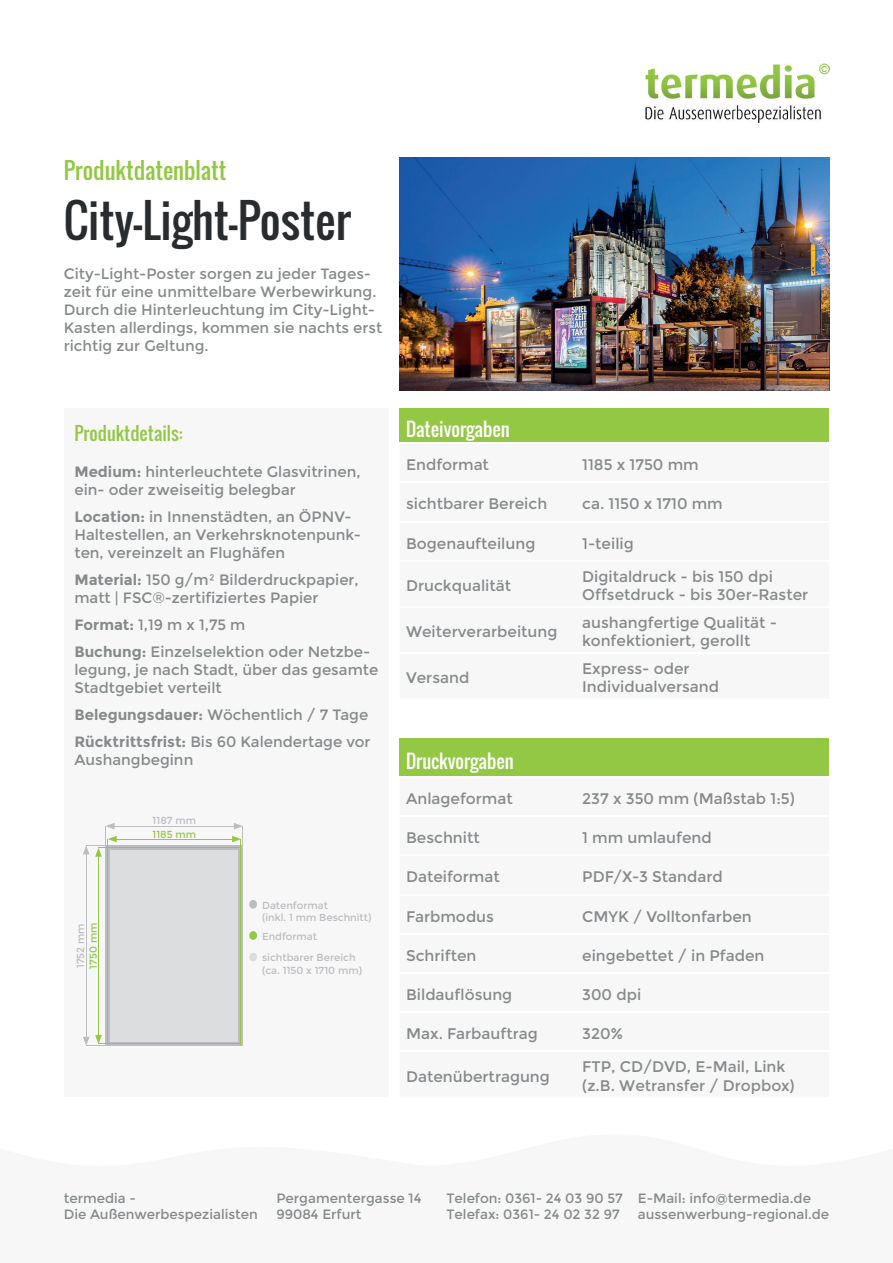
<style>
.page{position:relative;width:893px;height:1263px;background:#fff}
.page>*{position:absolute;margin:0;border:0;box-sizing:border-box;transform-origin:0 0}
.t1{font:45px "Oswald";color:#292c2f}
.t2{font:22.5px "Oswald";color:#93c844}
.t3{font:18.45px "Oswald";color:#fff}
.t4{font:18px "Oswald";color:#93c844}
.t5{font:15.3px/18.5px "Montserrat";color:#868a8b}
.t6{font:15px/18px "Montserrat";color:#868a8b}
.t7{font:13.5px/16.2px "Montserrat";color:#868a8b}
.t8{font:10.2px/12.1px "Montserrat";color:#bcbdc0}
.t9{font:10.2px "Montserrat";color:#93c844}
.s1{font-weight:700}
</style>
<div class="page">
<img style="left:646px;top:64px;width:183px;height:58px">
<div style="left:64px;top:409px;width:324px;height:688px;background:#f7f7f8"></div>
<img style="left:400px;top:157px;width:429px;height:234px">
<div style="left:400px;top:409px;width:429px;height:34px;background:#93c844"></div>
<hr style="left:400px;top:442px;width:176px;height:2px;background:#fff">
<hr style="left:576px;top:442px;width:253px;height:2px;background:#fff">
<div style="left:249px;top:931px;width:8px;height:9px;background:#93c844;border-radius:50%"></div>
<div style="left:249px;top:900px;width:8px;height:9px;background:#bcbdc0;border-radius:50%"></div>
<div style="left:249px;top:953px;width:8px;height:8px;background:#dcdddf;border-radius:50%"></div>
<svg style="left:108px;top:846px;width:134px;height:199px;background:#b6c1ab"></svg>
<hr style="left:112px;top:826px;width:124px;height:1px;background:#bcbdc0">
<svg style="left:106px;top:823px;width:9px;height:6px"></svg>
<svg style="left:234px;top:823px;width:8px;height:6px"></svg>
<hr style="left:86px;top:852px;width:1px;height:187px;background:#bcbdc0">
<svg style="left:83px;top:846px;width:6px;height:8px"></svg>
<svg style="left:83px;top:1037px;width:6px;height:8px"></svg>
<hr style="left:106px;top:826px;width:1px;height:220px;background:#bcbdc0">
<hr style="left:242px;top:826px;width:1px;height:220px;background:#bcbdc0">
<hr style="left:86px;top:845px;width:157px;height:1px;background:#bcbdc0">
<hr style="left:86px;top:1045px;width:157px;height:1px;background:#bcbdc0">
<hr style="left:114px;top:839px;width:120px;height:1px;background:#93c844">
<svg style="left:108px;top:836px;width:9px;height:6px"></svg>
<svg style="left:232px;top:836px;width:9px;height:6px"></svg>
<hr style="left:98px;top:854px;width:1px;height:183px;background:#93c844">
<svg style="left:95px;top:848px;width:7px;height:9px"></svg>
<svg style="left:95px;top:1035px;width:7px;height:9px"></svg>
<hr style="left:107px;top:839px;width:1px;height:205px;background:#93c844">
<hr style="left:241px;top:839px;width:1px;height:205px;background:#93c844">
<hr style="left:98px;top:847px;width:143px;height:1px;background:#93c844">
<hr style="left:98px;top:1044px;width:143px;height:1px;background:#93c844">
<div style="left:110px;top:850px;width:128px;height:191px;background:#dcdddf"></div>
<div style="left:400px;top:738px;width:429px;height:39px;background:#93c844"></div>
<hr style="left:400px;top:776px;width:176px;height:2px;background:#fff">
<hr style="left:576px;top:776px;width:253px;height:2px;background:#fff">
<h2 class="t2" style="left:64px;top:153px;width:164px">Produktdatenblatt</h2>
<h1 class="t1" style="left:64px;top:187px;width:289px">City-Light-Poster</h1>
<p class="t6" style="left:64px;top:265px;width:320px">City-Light-Poster sorgen zu jeder Tages&shy;zeit für eine unmittelbare Werbewirkung.<br>Durch die Hinterleuchtung im City-Light-Kasten allerdings, kommen sie nachts erst richtig zur Geltung.</p>
<p class="t4" style="left:74px;top:419px;width:110px">Produktdetails:</p>
<p class="t6" style="left:74px;top:462px;width:288px"><span class="s1">Medium:</span> hinterleuchtete Glasvitrinen, ein- oder zweiseitig belegbar</p>
<p class="t6" style="left:74px;top:507px;width:288px"><span class="s1">Location:</span> in Innenstädten, an ÖPNV-<br>Haltestellen, an Verkehrsknotenpunk&shy;ten, vereinzelt an Flughäfen</p>
<p class="t6" style="left:74px;top:570px;width:286px"><span class="s1">Material:</span> 150 g/m² Bilderdruckpapier, matt | FSC®-zertifiziertes Papier</p>
<p class="t6" style="left:74px;top:611px;width:297px;line-height:27px"><span class="s1">Format:</span> 1,19 m x 1,75 m<br><span class="s1">Buchung:</span> Einzelselektion oder Netzbe-</p>
<p class="t6" style="left:74px;top:660px;width:306px">legung, je nach Stadt, über das gesamte<br>Stadtgebiet verteilt</p>
<p class="t6" style="left:74px;top:701px;width:298px;line-height:27px"><span class="s1">Belegungsdauer:</span> Wöchentlich / 7 Tage<br><span class="s1">Rücktrittsfrist:</span> Bis 60 Kalendertage vor</p>
<p class="t6" style="left:74px;top:750px;width:120px">Aushangbeginn</p>
<p class="t8" style="left:75px;top:968px;width:46px;rotate:-90deg">1752 mm</p>
<p class="t9" style="left:87px;top:969px;width:47px;rotate:-90deg">1750 mm</p>
<p class="t8" style="left:153px;top:815px;width:45px">1187 mm</p>
<p class="t9" style="left:153px;top:828px;width:45px">1185 mm</p>
<p class="t8" style="left:262px;top:899px;width:111px">Datenformat<br>(inkl. 1 mm Beschnitt)</p>
<p class="t8" style="left:262px;top:952px;width:101px">sichtbarer Bereich (ca. 1150 x 1710 mm)</p>
<p class="t8" style="left:262px;top:930px;width:56px">Endformat</p>
<p class="t3" style="left:406px;top:415px;width:105px">Dateivorgaben</p>
<p class="t5" style="left:406px;top:456px;width:84px">Endformat</p>
<p class="t5" style="left:582px;top:456px;width:118px">1185 x 1750 mm</p>
<p class="t5" style="left:406px;top:495px;width:143px">sichtbarer Bereich</p>
<p class="t5" style="left:582px;top:495px;width:142px">ca. 1150 x 1710 mm</p>
<p class="t5" style="left:406px;top:534px;width:131px">Bogenaufteilung</p>
<p class="t5" style="left:582px;top:534px;width:53px">1-teilig</p>
<p class="t5" style="left:406px;top:577px;width:107px">Druckqualität</p>
<p class="t5" style="left:582px;top:567px;width:228px">Digitaldruck - bis 150 dpi<br>Offsetdruck - bis 30er-Raster</p>
<p class="t5" style="left:406px;top:623px;width:153px">Weiterverarbeitung</p>
<p class="t5" style="left:582px;top:613px;width:196px">aushangfertige Qualität - konfektioniert, gerollt</p>
<p class="t5" style="left:406px;top:669px;width:65px">Versand</p>
<p class="t5" style="left:582px;top:659px;width:138px">Express- oder<br>Individualversand</p>
<p class="t3" style="left:406px;top:747px;width:109px">Druckvorgaben</p>
<p class="t5" style="left:406px;top:790px;width:108px">Anlageformat</p>
<p class="t5" style="left:582px;top:790px;width:214px">237 x 350 mm (Maßstab 1:5)</p>
<p class="t5" style="left:406px;top:829px;width:75px">Beschnitt</p>
<p class="t5" style="left:582px;top:829px;width:131px">1 mm umlaufend</p>
<p class="t5" style="left:406px;top:868px;width:95px">Dateiformat</p>
<p class="t5" style="left:582px;top:868px;width:142px">PDF/X-3 Standard</p>
<p class="t5" style="left:406px;top:907px;width:89px">Farbmodus</p>
<p class="t5" style="left:582px;top:907px;width:171px">CMYK / Volltonfarben</p>
<p class="t5" style="left:406px;top:946px;width:72px">Schriften</p>
<p class="t5" style="left:582px;top:946px;width:184px">eingebettet / in Pfaden</p>
<p class="t5" style="left:406px;top:985px;width:108px">Bildauflösung</p>
<p class="t5" style="left:582px;top:985px;width:61px">300 dpi</p>
<p class="t5" style="left:406px;top:1024px;width:133px">Max. Farbauftrag</p>
<p class="t5" style="left:582px;top:1024px;width:42px">320%</p>
<p class="t5" style="left:406px;top:1067px;width:145px">Datenübertragung</p>
<p class="t5" style="left:582px;top:1058px;width:214px">FTP, CD/DVD, E-Mail, Link (z.B. Wetransfer / Dropbox)</p>
<p class="t7" style="left:64px;top:1190px;width:196px">termedia -<br>Die Außenwerbespezialisten</p>
<p class="t7" style="left:446px;top:1190px;width:178px">Telefon: 0361- 24 03 90 57<br>Telefax: 0361- 24 02 32 97</p>
<p class="t7" style="left:638px;top:1190px;width:193px">E-Mail: info@termedia.de aussenwerbung-regional.de</p>
<p class="t7" style="left:276px;top:1190px;width:147px">Pergamentergasse 14<br>99084 Erfurt</p>
</div>
